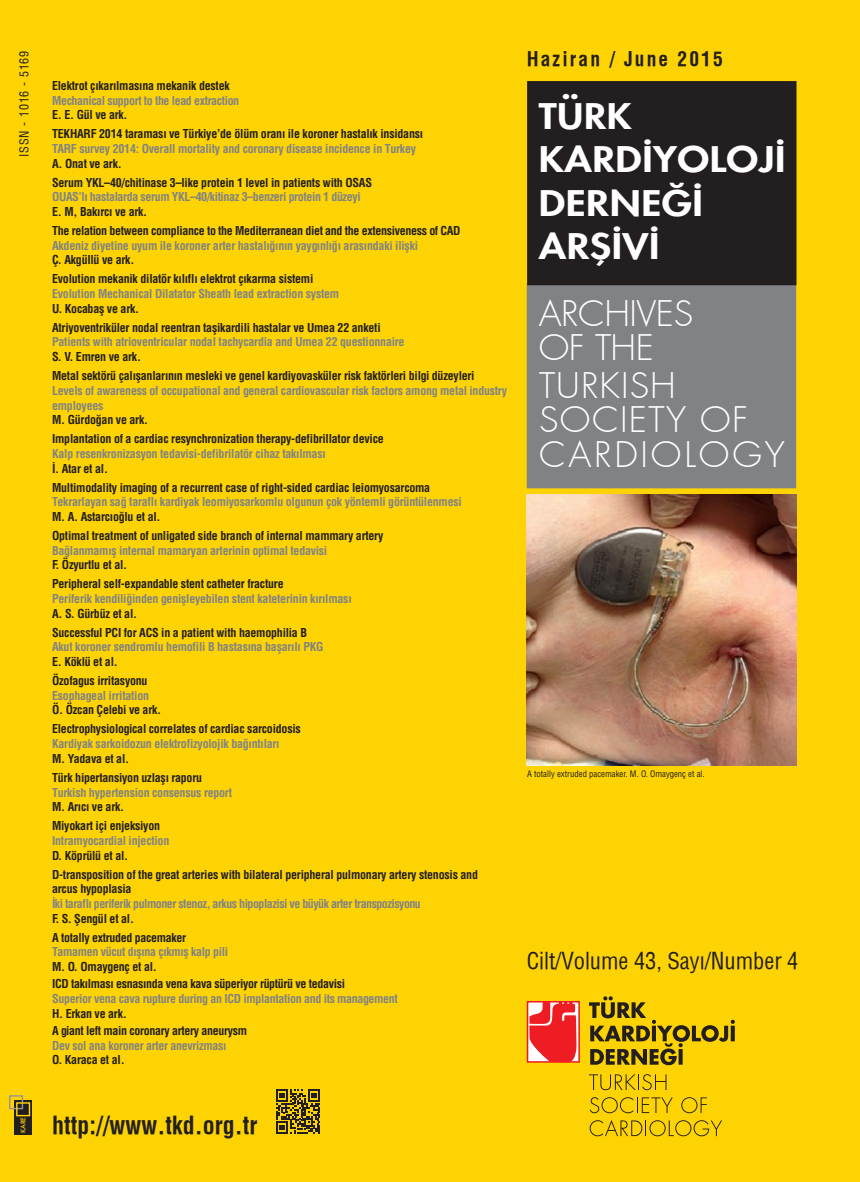
<style>
.page{position:relative;width:860px;height:1182px;background:#fed304}
.page>*{position:absolute;margin:0;border:0;box-sizing:border-box;transform-origin:0 0}
.t1{font:300 34.5px "Futura";letter-spacing:.035em;color:#fff;scale:1.04 1}
.t2{font:300 34.5px "Futura";letter-spacing:.08em;color:#fff;scale:1.04 1}
.t3{font:300 34.5px "Futura";letter-spacing:-.015em;color:#fff;scale:1.04 1}
.t4{font:34.35px "Futura Heavy Tr";letter-spacing:.015em;color:#fff;scale:1.18 1}
.t5{font:34.35px "Futura Heavy Tr";letter-spacing:.015em;color:#fff;scale:1.19 1}
.t6{font:34.35px "Futura Heavy Tr";letter-spacing:.015em;color:#fff;scale:1.16 1}
.t7{font:700 condensed 24px "Helvetica";color:#231f20}
.t8{font:22.5px "Helvetica Condensed";letter-spacing:-.005em;color:#231f20}
.t9{font:700 condensed 19.5px "Helvetica";letter-spacing:.11em;color:#231f20}
.t10{font:12px "Helvetica Cond Bold Tr";letter-spacing:-.02em;color:#231f20}
.t11{font:12px/14.7px "Helvetica Cond Bold Tr";letter-spacing:-.02em;color:#808285}
.t12{font:12px "Helvetica Cond Bold Tr";letter-spacing:-.04em;color:#808285}
.t13{font:12px "Helvetica Condensed";letter-spacing:.07em;color:#231f20}
.t14{font:8.7px "Helvetica Cond Normal Tr";color:#231f20}
.t15{font:500 6.3px "Futura";color:#fed304}
</style>
<div class="page">
<div style="left:527px;top:284px;width:269px;height:204px;background:#808285;border:2px solid #808285"></div>
<div style="left:528px;top:82px;width:268px;height:202px;background:#231f20"></div>
<div style="left:527px;top:81px;width:269px;height:204px;border:2px solid #231f20"></div>
<svg style="left:518px;top:990px;width:225px;height:155px;background:#e5b30e"></svg>
<div style="left:14px;top:1100px;width:18px;height:34px;background:#231f20"></div>
<div style="left:9px;top:1095px;width:14px;height:14px;border:1px solid #939598"></div>
<div style="left:16px;top:1102px;width:14px;height:14px;border:1px solid #fed304"></div>
<div style="left:269px;top:1082px;width:58px;height:57px;background:#fed304"></div>
<svg style="left:276px;top:1089px;width:44px;height:44px"></svg>
<img style="left:527px;top:495px;width:269px;height:271px">
<p class="t13" style="left:16px;top:157px;width:108px;rotate:-90deg">ISSN - 1016 - 5169</p>
<p class="t15" style="left:19px;top:1133px;width:18px;rotate:-90deg">KARE</p>
<p class="t10" style="left:52px;top:78px;width:179px">Elektrot çıkarılmasına mekanik destek</p>
<p class="t11" style="left:52px;top:93px;width:189px">Mechanical support to the lead extraction</p>
<p class="t10" style="left:52px;top:108px;width:77px">E. E. Gül ve ark.</p>
<p class="t10" style="left:52px;top:127px;width:373px">TEKHARF 2014 taraması ve Türkiye’de ölüm oranı ile koroner hastalık insidansı</p>
<p class="t11" style="left:52px;top:141px;width:365px">TARF survey 2014: Overall mortality and coronary disease incidence in Turkey</p>
<p class="t10" style="left:52px;top:156px;width:71px">A. Onat ve ark.</p>
<p class="t10" style="left:52px;top:175px;width:321px">Serum YKL–40/chitinase 3–like protein 1 level in patients with OSAS</p>
<p class="t11" style="left:52px;top:189px;width:310px">OUAS’lı hastalarda serum YKL–40/kitinaz 3–benzeri protein 1 düzeyi</p>
<p class="t10" style="left:52px;top:204px;width:97px">E. M, Bakırcı ve ark.</p>
<p class="t10" style="left:52px;top:223px;width:410px">The relation between compliance to the Mediterranean diet and the extensiveness of CAD</p>
<p class="t11" style="left:52px;top:238px;width:367px">Akdeniz diyetine uyum ile koroner arter hastalığının yaygınlığı arasındaki ilişki</p>
<p class="t10" style="left:52px;top:253px;width:84px">Ç. Akgüllü ve ark.</p>
<p class="t10" style="left:52px;top:272px;width:263px">Evolution mekanik dilatör kılıflı elektrot çıkarma sistemi</p>
<p class="t11" style="left:52px;top:286px;width:289px">Evolution Mechanical Dilatator Sheath lead extraction system</p>
<p class="t10" style="left:52px;top:301px;width:89px">U. Kocabaş ve ark.</p>
<p class="t10" style="left:52px;top:320px;width:330px">Atriyoventriküler nodal reentran taşikardili hastalar ve Umea 22 anketi</p>
<p class="t11" style="left:52px;top:335px;width:354px">Patients with atrioventricular nodal tachycardia and Umea 22 questionnaire</p>
<p class="t10" style="left:52px;top:349px;width:90px">S. V. Emren ve ark.</p>
<p class="t10" style="left:52px;top:368px;width:424px">Metal sektörü çalışanlarının mesleki ve genel kardiyovasküler risk faktörleri bilgi düzeyleri</p>
<p class="t11" style="left:52px;top:383px;width:456px">Levels of awareness of occupational and general cardiovascular risk factors among metal industry employees</p>
<p class="t10" style="left:52px;top:412px;width:97px">M. Gürdoğan ve ark.</p>
<p class="t10" style="left:52px;top:431px;width:333px">Implantation of a cardiac resynchronization therapy-defibrillator device</p>
<p class="t11" style="left:52px;top:446px;width:275px">Kalp resenkronizasyon tedavisi-defibrilatör cihaz takılması</p>
<p class="t10" style="left:52px;top:461px;width:57px">İ. Atar et al.</p>
<p class="t10" style="left:52px;top:480px;width:380px">Multimodality imaging of a recurrent case of right-sided cardiac leiomyosarcoma</p>
<p class="t11" style="left:52px;top:494px;width:411px">Tekrarlayan sağ taraflı kardiyak leomiyosarkomlu olgunun çok yöntemli görüntülenmesi</p>
<p class="t10" style="left:52px;top:509px;width:110px">M. A. Astarcıoğlu et al.</p>
<p class="t10" style="left:52px;top:528px;width:333px">Optimal treatment of unligated side branch of internal mammary artery</p>
<p class="t11" style="left:52px;top:543px;width:277px">Bağlanmamış internal mamaryan arterinin optimal tedavisi</p>
<p class="t10" style="left:52px;top:558px;width:77px">F. Özyurtlu et al.</p>
<p class="t10" style="left:52px;top:576px;width:233px">Peripheral self-expandable stent catheter fracture</p>
<p class="t11" style="left:52px;top:591px;width:301px">Periferik kendiliğinden genişleyebilen stent kateterinin kırılması</p>
<p class="t10" style="left:52px;top:606px;width:87px">A. S. Gürbüz et al.</p>
<p class="t10" style="left:52px;top:625px;width:256px">Successful PCI for ACS in a patient with haemophilia B</p>
<p class="t11" style="left:52px;top:639px;width:273px">Akut koroner sendromlu hemofili B hastasına başarılı PKG</p>
<p class="t10" style="left:52px;top:654px;width:67px">E. Köklü et al.</p>
<p class="t10" style="left:52px;top:673px;width:97px">Özofagus irritasyonu</p>
<p class="t11" style="left:52px;top:688px;width:99px">Esophageal irritation</p>
<p class="t10" style="left:52px;top:703px;width:111px">Ö. Özcan Çelebi ve ark.</p>
<p class="t10" style="left:52px;top:722px;width:250px">Electrophysiological correlates of cardiac sarcoidosis</p>
<p class="t11" style="left:52px;top:736px;width:229px">Kardiyak sarkoidozun elektrofizyolojik bağıntıları</p>
<p class="t10" style="left:52px;top:751px;width:79px">M. Yadava et al.</p>
<p class="t10" style="left:52px;top:770px;width:151px">Türk hipertansiyon uzlaşı raporu</p>
<p class="t11" style="left:52px;top:784px;width:181px">Turkish hypertension consensus report</p>
<p class="t10" style="left:52px;top:799px;width:74px">M. Arıcı ve ark.</p>
<p class="t10" style="left:52px;top:818px;width:110px">Miyokart içi enjeksiyon</p>
<p class="t11" style="left:52px;top:833px;width:119px">Intramyocardial injection</p>
<p class="t10" style="left:52px;top:848px;width:78px">D. Köprülü et al.</p>
<p class="t10" style="left:52px;top:867px;width:427px">D-transposition of the great arteries with bilateral peripheral pulmonary artery stenosis and</p>
<p class="t10" style="left:52px;top:881px;width:81px">arcus hypoplasia</p>
<p class="t12" style="left:52px;top:896px;width:370px">İki taraflı periferik pulmoner stenoz, arkus hipoplazisi ve büyük arter transpozisyonu</p>
<p class="t10" style="left:52px;top:911px;width:83px">F. S. Şengül et al.</p>
<p class="t10" style="left:52px;top:930px;width:135px">A totally extruded pacemaker</p>
<p class="t11" style="left:52px;top:944px;width:177px">Tamamen vücut dışına çıkmış kalp pili</p>
<p class="t10" style="left:52px;top:959px;width:106px">M. O. Omaygenç et al.</p>
<p class="t10" style="left:52px;top:976px;width:295px">ICD takılması esnasında vena kava süperiyor rüptürü ve tedavisi</p>
<p class="t11" style="left:52px;top:991px;width:347px">Superior vena cava rupture during an ICD implantation and its management</p>
<p class="t10" style="left:52px;top:1006px;width:76px">H. Erkan ve ark.</p>
<p class="t10" style="left:52px;top:1023px;width:197px">A giant left main coronary artery aneurysm</p>
<p class="t11" style="left:52px;top:1037px;width:176px">Dev sol ana koroner arter anevrizması</p>
<p class="t10" style="left:52px;top:1052px;width:74px">O. Karaca et al.</p>
<p class="t9" style="left:527px;top:47px;width:198px">Haziran / June 2015</p>
<p class="t6" style="left:539px;top:93px;width:81px">TÜRK</p>
<p class="t4" style="left:539px;top:137px;width:210px">KARDİYOLOJİ</p>
<p class="t5" style="left:539px;top:180px;width:139px">DERNEĞİ</p>
<p class="t4" style="left:539px;top:224px;width:104px">ARŞİVİ</p>
<p class="t3" style="left:539px;top:291px;width:150px">ARCHIVES</p>
<p class="t1" style="left:539px;top:325px;width:112px">OF THE</p>
<p class="t1" style="left:539px;top:363px;width:133px">TURKISH</p>
<p class="t1" style="left:539px;top:397px;width:203px">SOCIETY OF</p>
<p class="t2" style="left:539px;top:432px;width:238px">CARDIOLOGY</p>
<p class="t14" style="left:527px;top:768px;width:179px">A totally extruded pacemaker. M. O. Omaygenç et al.</p>
<p class="t8" style="left:527px;top:947px;width:273px">Cilt/Volume 43, Sayı/Number 4</p>
<p class="t7" style="left:52px;top:1110px;width:207px">http://www.tkd.org.tr</p>
</div>
